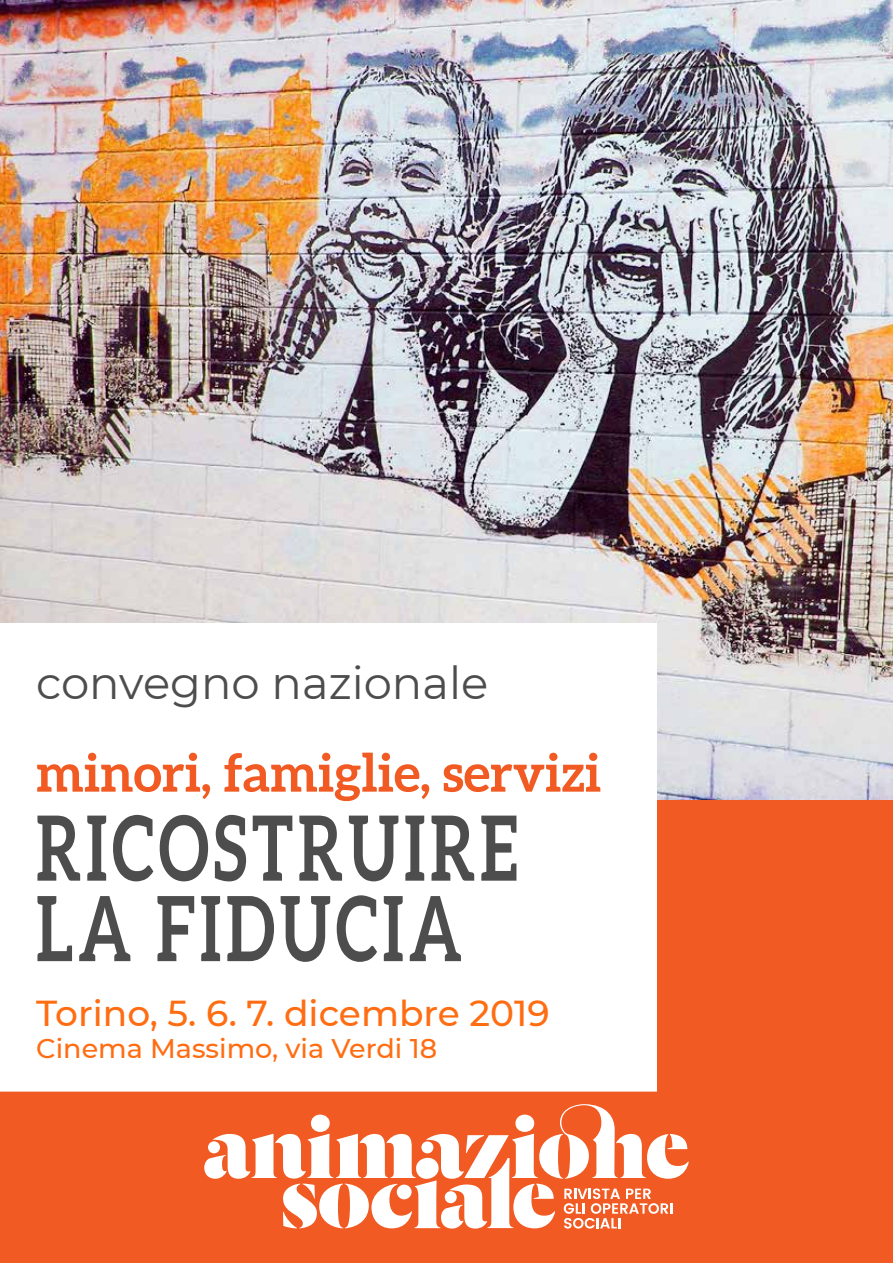
<style>
.page{position:relative;width:893px;height:1263px;background:#fff}
.page>*{position:absolute;margin:0;border:0;box-sizing:border-box;transform-origin:0 0}
.t1{font:700 90px/80.4px "Aleo";letter-spacing:.07em;color:#4d4d4d;scale:.73 1}
.t2{font:700 52.5px "Aleo";color:#f15a22}
.t3{font:45px "Montserrat";color:#4d4d4d}
.t4{font:500 36px "Montserrat";color:#ff6d12}
.t5{font:500 27px "Montserrat";color:#ff6d12}
</style>
<div class="page">
<div style="left:0;top:696px;width:893px;height:567px;background:#f15a22"></div>
<img style="left:0;top:0;width:893px;height:799px">
<div style="left:0;top:623px;width:657px;height:468px;background:#fff"></div>
<svg style="left:204px;top:1104px;width:485px;height:124px"></svg>
<p class="t3" style="left:36px;top:652px;width:454px">convegno nazionale</p>
<h2 class="t2" style="left:36px;top:740px;width:567px">minori, famiglie, servizi</h2>
<h1 class="t1" style="left:36px;top:812px;width:661px">ricostruire la fiducia</h1>
<p class="t4" style="left:36px;top:988px;width:515px">Torino, 5. 6. 7. dicembre 2019</p>
<p class="t5" style="left:36px;top:1029px;width:402px">Cinema Massimo, via Verdi 18</p>
</div>
